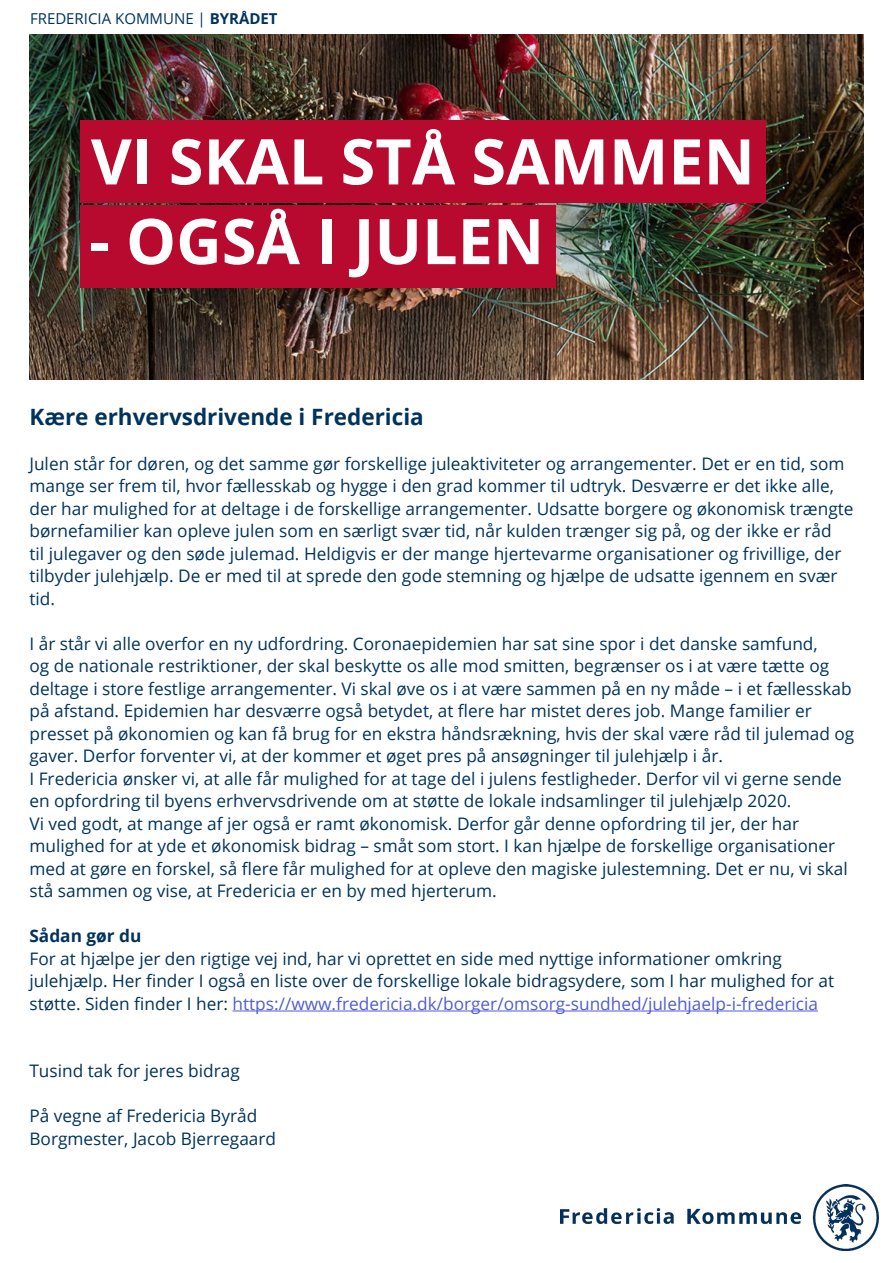
<style>
.page{position:relative;width:893px;height:1263px;background:#fff}
.page>*{position:absolute;margin:0;border:0;box-sizing:border-box;transform-origin:0 0}
.t1{font:700 63px "Open Sans";color:#fff}
.t2{font:700 22.5px "Open Sans";color:#00335c}
.t3{font:17.25px/22.5px "Open Sans";color:#00335c}
.t4{font:700 17.25px "Open Sans";color:#00335c}
.t5{font:15px "Open Sans";color:#00335c}
.s1{font-weight:700}
.s2{color:#4f5cd6}
</style>
<div class="page">
<img style="left:29px;top:34px;width:834px;height:345px">
<div style="left:80px;top:120px;width:686px;height:82px;background:#b8092e"></div>
<div style="left:80px;top:205px;width:476px;height:82px;background:#b8092e"></div>
<hr style="left:233px;top:1010px;width:585px;height:1px;background:#4f5cd6">
<img style="left:560px;top:1184px;width:319px;height:66px">
<p class="t5" style="left:30px;top:9px;width:249px">FREDERICIA KOMMUNE | <span class="s1">BYRÅDET</span></p>
<h1 class="t1" style="left:91px;top:132px;width:666px">VI SKAL STÅ SAMMEN</h1>
<h1 class="t1" style="left:89px;top:211px;width:456px">- OGSÅ I JULEN</h1>
<h2 class="t2" style="left:29px;top:406px;width:396px">Kære erhvervsdrivende i Fredericia</h2>
<p class="t3" style="left:29px;top:453px;width:826px">Julen står for døren, og det samme gør forskellige juleaktiviteter og arrangementer. Det er en tid, som mange ser frem til, hvor fællesskab og hygge i den grad kommer til udtryk. Desværre er det ikke alle, der har mulighed for at deltage i de forskellige arrangementer. Udsatte borgere og økonomisk trængte børnefamilier kan opleve julen som en særligt svær tid, når kulden trænger sig på, og der ikke er råd<br>til julegaver og den søde julemad. Heldigvis er der mange hjertevarme organisationer og frivillige, der tilbyder julehjælp. De er med til at sprede den gode stemning og hjælpe de udsatte igennem en svær tid.</p>
<p class="t3" style="left:29px;top:633px;width:826px">I år står vi alle overfor en ny udfordring. Coronaepidemien har sat sine spor i det danske samfund,<br>og de nationale restriktioner, der skal beskytte os alle mod smitten, begrænser os i at være tætte og deltage i store festlige arrangementer. Vi skal øve os i at være sammen på en ny måde – i et fællesskab på afstand. Epidemien har desværre også betydet, at flere har mistet deres job. Mange familier er presset på økonomien og kan få brug for en ekstra håndsrækning, hvis der skal være råd til julemad og gaver. Derfor forventer vi, at der kommer et øget pres på ansøgninger til julehjælp i år.<br>I Fredericia ønsker vi, at alle får mulighed for at tage del i julens festligheder. Derfor vil vi gerne sende en opfordring til byens erhvervsdrivende om at støtte de lokale indsamlinger til julehjælp 2020.<br>Vi ved godt, at mange af jer også er ramt økonomisk. Derfor går denne opfordring til jer, der har mulighed for at yde et økonomisk bidrag – småt som stort. I kan hjælpe de forskellige organisationer med at gøre en forskel, så flere får mulighed for at opleve den magiske julestemning. Det er nu, vi skal stå sammen og vise, at Fredericia er en by med hjerterum.</p>
<p class="t4" style="left:29px;top:928px;width:114px">Sådan gør du</p>
<p class="t3" style="left:29px;top:948px;width:806px">For at hjælpe jer den rigtige vej ind, har vi oprettet en side med nyttige informationer omkring julehjælp. Her finder I også en liste over de forskellige lokale bidragsydere, som I har mulighed for at støtte. Siden finder I her: <span class="s2">https://www.fredericia.dk/borger/omsorg-sundhed/julehjaelp-i-fredericia</span></p>
<p class="t3" style="left:29px;top:1061px;width:212px">Tusind tak for jeres bidrag</p>
<p class="t3" style="left:29px;top:1106px;width:248px">På vegne af Fredericia Byråd<br>Borgmester, Jacob Bjerregaard</p>
</div>
